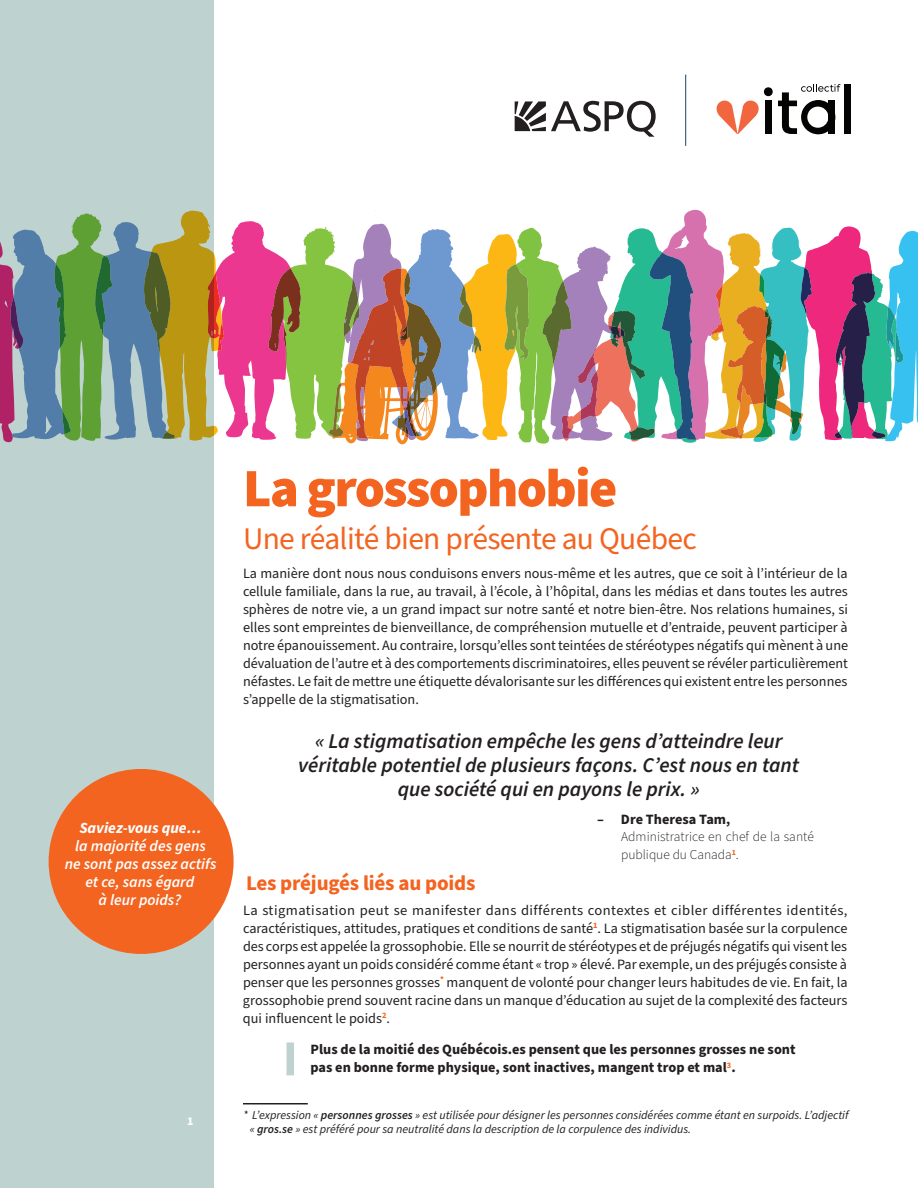
<style>
.page{position:relative;width:918px;height:1188px;background:#fff}
.page>*{position:absolute;margin:0;border:0;box-sizing:border-box;transform-origin:0 0}
.t1{font:900 54px "Source Sans Pro";letter-spacing:-.03em;color:#f36421}
.t2{font:31.5px "Source Sans Pro";letter-spacing:-.02em;color:#f36421}
.t3{font:italic 600 21px/24px "Source Sans Pro";color:#231f20;text-align:center}
.t4{font:700 21px "Source Sans Pro";letter-spacing:-.01em;color:#f36421}
.t5{font:italic 600 15.6px/18px "Source Sans Pro";color:#fff;text-align:center}
.t6{font:italic 700 15.6px "Source Sans Pro";color:#fff}
.t7{font:14.25px/18px "Source Sans Pro";color:#231f20;text-align:justify}
.t8{font:700 14.25px/18px "Source Sans Pro";color:#231f20}
.t9{font:300 13.5px/18px "Source Sans Pro";letter-spacing:.005em;color:#231f20}
.t10{font:italic 12px/13.5px "Source Sans Pro";color:#231f20}
.t11{font:700 12px "Source Sans Pro";color:#fff}
.s1{font-size:13.5px}
.s2{font-weight:600}
</style>
<div class="page">
<div style="left:0;top:0;width:214px;height:1188px;background:#bed3cf"></div>
<div style="left:286px;top:1042px;width:8px;height:33px;background:#bed3cf"></div>
<div style="left:845px;top:84px;width:6px;height:50px;background:#040503"></div>
<svg style="left:717px;top:84px;width:124px;height:50px"></svg>
<svg style="left:515px;top:101px;width:141px;height:36px"></svg>
<hr style="left:685px;top:75px;width:1px;height:71px;background:#15456f">
<svg style="left:0;top:209px;width:918px;height:235px"></svg>
<div style="left:49px;top:769px;width:185px;height:185px;background:#f36421;border-radius:50%"></div>
<hr style="left:243px;top:1103px;width:65px;height:1px;background:#231f20">
<p class="t6" style="left:79px;top:817px;width:124px">Saviez-vous que…</p>
<p class="t5" style="left:65px;top:837px;width:153px">la majorité des gens<br>ne sont pas assez actifs et ce, sans égard<br>à leur poids?</p>
<p class="t11" style="left:187px;top:1113px;width:8px">1</p>
<h1 class="t1" style="left:243px;top:451px;width:376px">La grossophobie</h1>
<h2 class="t2" style="left:243px;top:517px;width:455px">Une réalité bien présente au Québec</h2>
<p class="t7" style="left:243px;top:564px;width:607px">La manière dont nous nous conduisons envers nous-même et les autres, que ce soit à l’intérieur de la cellule familiale, dans la rue, au travail, à l’école, à l’hôpital, dans les médias et dans toutes les autres sphères de notre vie, a un grand impact sur notre santé et notre bien-être. Nos relations humaines, si elles sont empreintes de bienveillance, de compréhension mutuelle et d’entraide, peuvent participer à notre épanouissement. Au contraire, lorsqu’elles sont teintées de stéréotypes négatifs qui mènent à une dévaluation de l’autre et à des comportements discriminatoires, elles peuvent se révéler particulièrement néfastes. Le fait de mettre une étiquette dévalorisante sur les différences qui existent entre les personnes s’appelle de la stigmatisation.</p>
<h3 class="t3" style="left:298px;top:730px;width:502px">« La stigmatisation empêche les gens d’atteindre leur véritable potentiel de plusieurs façons. C’est nous en tant que société qui en payons le prix. »</h3>
<p class="t8" style="left:597px;top:810px;width:135px">– Dre Theresa Tam<span class="s1">,</span></p>
<p class="t9" style="left:621px;top:828px;width:194px">Administratrice en chef de la santé publique du Canada<sup>1</sup>.</p>
<h3 class="t4" style="left:246px;top:869px;width:231px">Les préjugés liés au poids</h3>
<p class="t7" style="left:243px;top:902px;width:606px">La stigmatisation peut se manifester dans différents contextes et cibler différentes identités, caractéristiques, attitudes, pratiques et conditions de santé<sup>1</sup>. La stigmatisation basée sur la corpulence des corps est appelée la grossophobie. Elle se nourrit de stéréotypes et de préjugés négatifs qui visent les personnes ayant un poids considéré comme étant « trop » élevé. Par exemple, un des préjugés consiste à penser que les personnes grosses<sup>*</sup> manquent de volonté pour changer leurs habitudes de vie. En fait, la grossophobie prend souvent racine dans un manque d’éducation au sujet de la complexité des facteurs qui influencent le poids<sup>2</sup>.</p>
<p class="t8" style="left:311px;top:1041px;width:487px">Plus de la moitié des Québécois.es pensent que les personnes grosses ne sont pas en bonne forme physique, sont inactives, mangent trop et mal<sup>3</sup>.</p>
<p class="t10" style="left:250px;top:1109px;width:600px;text-indent:-7px">* L’expression « <span class="s2">personnes grosses</span> » est utilisée pour désigner les personnes considérées comme étant en surpoids. L’adjectif « <span class="s2">gros.se</span> » est préféré pour sa neutralité dans la description de la corpulence des individus.</p>
</div>
